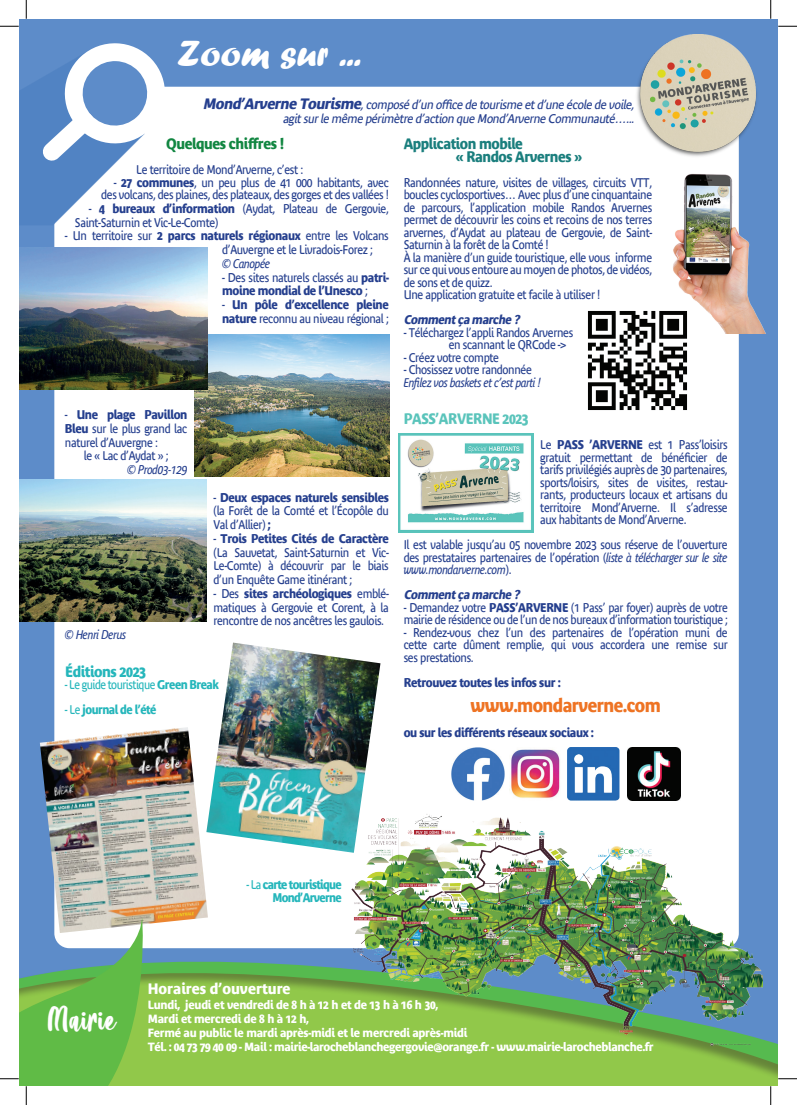
<style>
.page{position:relative;width:797px;height:1105px;background:#fff}
.page>*{position:absolute;margin:0;border:0;box-sizing:border-box;transform-origin:0 0}
.t1{font:37.5px "Forte";color:#fff}
.t2{font:37.5px "Amanise";color:#fff}
.t3{font:700 18.75px "Bienvenue";letter-spacing:-.03em;color:#ee7323;scale:.91 1}
.t4{font:700 15px/12.5px "Bienvenue";letter-spacing:-.03em;color:#1a7e7d;scale:.91 1}
.t5{font:700 15px "Bienvenue";color:#fff;scale:.95 1}
.t6{font:700 15px "Bienvenue";letter-spacing:-.03em;color:#118641;scale:.93 1}
.t7{font:700 15px "Bienvenue";letter-spacing:-.03em;color:#5ac4bb;scale:.91 1}
.t8{font:700 15px "Bienvenue";letter-spacing:-.03em;color:#25b6bb;scale:.93 1}
.t9{font:12.5px/12.5px "Bienvenue";letter-spacing:-.03em;color:#253f8e;text-align:justify;scale:.91 1}
.t10{font:700 12.5px/13.8px "Bienvenue";letter-spacing:-.03em;color:#253f8e;scale:.91 1}
.t11{font:italic 12.5px/13.8px "Bienvenue";color:#253f8e;text-align:right;scale:.95 1}
.t12{font:12.5px/12.5px "Bienvenue";letter-spacing:-.03em;color:#253f8e;scale:.9 1}
.t13{font:italic 12.5px "Bienvenue";letter-spacing:-.03em;color:#253f8e;scale:.91 1}
.t14{font:italic 700 12.5px "Bienvenue";color:#253f8e;scale:.91 1}
.t15{font:700 12.5px/12.5px "Bienvenue";letter-spacing:-.06em;color:#25b6bb;text-align:right;scale:.89 1}
.t16{font:12.5px "Bienvenue";letter-spacing:-.04em;color:#25b6bb;scale:.89 1}
.t17{font:700 12.5px "Bienvenue";letter-spacing:-.04em;color:#25b6bb;scale:.89 1}
.t18{font:700 11.88px/14.2px "Bienvenue";letter-spacing:-.02em;color:#fff;scale:.95 1}
.s1{font-weight:700;font-size:15px}
.s2{font-weight:700}
.s3{font-weight:400}
.s4{font-style:italic}
</style>
<div class="page">
<div style="left:19px;top:19px;width:758px;height:931px;background:#5d8cc9"></div>
<div style="left:54px;top:87px;width:684px;height:861px;background:#fff;border-radius:15px"></div>
<svg style="left:159px;top:950px;width:618px;height:136px;background:#86be55"></svg>
<img style="left:40px;top:727px;width:168px;height:196px">
<img style="left:634px;top:35px;width:124px;height:124px">
<img style="left:349px;top:806px;width:413px;height:244px">
<img style="left:451px;top:748px;width:53px;height:53px">
<img style="left:509px;top:749px;width:51px;height:49px">
<img style="left:567px;top:748px;width:53px;height:53px">
<img style="left:627px;top:748px;width:53px;height:53px">
<img style="left:206px;top:643px;width:174px;height:210px">
<img style="left:398px;top:434px;width:135px;height:99px">
<svg style="left:19px;top:43px;width:151px;height:182px"></svg>
<img style="left:19px;top:480px;width:187px;height:142px">
<img style="left:194px;top:334px;width:195px;height:142px">
<img style="left:19px;top:248px;width:189px;height:141px">
<img style="left:673px;top:164px;width:96px;height:170px">
<img style="left:588px;top:308px;width:102px;height:102px">
<svg style="left:0;top:25px;width:19px;height:2px"></svg>
<svg style="left:778px;top:25px;width:19px;height:2px"></svg>
<svg style="left:778px;top:1078px;width:19px;height:1px"></svg>
<svg style="left:25px;top:0;width:2px;height:19px"></svg>
<svg style="left:0;top:917px;width:159px;height:188px"></svg>
<svg style="left:770px;top:0;width:1px;height:19px"></svg>
<svg style="left:770px;top:1086px;width:1px;height:19px"></svg>
<h1 class="t1" style="left:177px;top:32px;width:186px">Zoom sur ...</h1>
<p class="t11" style="left:203px;top:98px;width:458px"><span class="s1">Mond’Arverne Tourisme</span>,composé d’un office de tourisme etd’une école de voile, agitsurle même périmètre d’action que Mond’Arverne Communauté…...</p>
<p class="t6" style="left:166px;top:135px;width:128px">Quelques chiffres !</p>
<p class="t9" style="left:136px;top:163px;width:185px">Le territoire de Mond’Arverne, c’est :</p>
<p class="t9" style="left:101px;top:176px;width:317px;text-align:right">- <span class="s2">27 communes</span>, un peu plus de 41 000 habitants, avec des volcans, des plaines, des plateaux, des gorges et des vallées !</p>
<p class="t9" style="left:75px;top:202px;width:346px;line-height:13.8px;text-indent:14px">- <span class="s2">4 bureaux d’information</span> (Aydat, Plateau de Gergovie,<br>Saint-Saturnin et Vic-Le-Comte)</p>
<p class="t9" style="left:222px;top:229px;width:185px;line-height:13.8px;text-indent:-157px">- Un territoire sur <span class="s2">2 parcs naturels régionaux</span> entre les Volcans d’Auvergne et le Livradois-Forez ;</p>
<p class="t13" style="left:222px;top:256px;width:55px">© Canopée</p>
<p class="t10" style="left:222px;top:270px;width:185px"><span class="s3">- Des sites naturels classés au</span> patri&shy;moine mondial de l’Unesco <span class="s3">;</span></p>
<p class="t10" style="left:222px;top:298px;width:185px"><span class="s3">-</span> Un pôle d’excellence pleine nature <span class="s3">reconnu au niveau régional ;</span></p>
<p class="t4" style="left:456px;top:137px;width:140px;text-indent:-52px">Application mobile<br>« Randos Arvernes »</p>
<p class="t9" style="left:403px;top:176px;width:275px;text-align:left">Randonnées nature, visites de villages, circuits VTT, boucles cyclosportives… Avec plus d’une cinquantaine de parcours, l’application mobile Randos Arvernes permet de découvrir les coins et recoins de nos terres arvernes, d’Aydat au plateau de Gergovie, de Saint-Saturnin à la forêt de la Comté !<br>À la manière d’un guide touristique, elle vous informe sur ce qui vous entoure au moyen de photos, de vidéos, de sons et de quizz.<br>Une application gratuite et facile à utiliser !</p>
<p class="t14" style="left:403px;top:312px;width:132px">Commentça marche ?</p>
<p class="t9" style="left:448px;top:326px;width:138px;text-indent:-45px">- Téléchargez l’appli Randos Arvernes en scannant le QRCode -&gt;</p>
<p class="t9" style="left:403px;top:351px;width:106px">- Créez votre compte</p>
<p class="t9" style="left:403px;top:363px;width:142px">- Chosissez votre randonnée</p>
<p class="t13" style="left:403px;top:375px;width:152px">Enfilez vos baskets et c’est parti !</p>
<p class="t7" style="left:403px;top:410px;width:139px">PASS’ARVERNE 2023</p>
<p class="t9" style="left:540px;top:438px;width:207px">Le <span class="s2">PASS ’ARVERNE</span> est 1 Pass’loisirs gratuit permettant de bénéficier de tarifs privilégiés auprès de 30 partenaires, sports/loisirs, sites de visites, restau&shy;rants, producteurs locaux et artisans du territoire Mond’Arverne. Il s’adresse aux habitants de Mond’Arverne.</p>
<p class="t9" style="left:403px;top:538px;width:358px">Il est valable jusqu’au 05 novembre 2023 sous réserve de l’ouverture des prestataires partenaires de l’opération (<span class="s4">liste à télécharger sur le site www.mondarverne.com</span>).</p>
<p class="t14" style="left:403px;top:587px;width:132px">Commentça marche ?</p>
<p class="t12" style="left:403px;top:601px;width:361px">- Demandez votre <span class="s2">PASS’ARVERNE</span> (1 Pass’ par foyer) auprès de votre mairie de résidence ou de l’un de nos bureaux d’information touristique ;</p>
<p class="t9" style="left:403px;top:626px;width:358px">- Rendez-vous chez l’un des partenaires de l’opération muni de cette carte dûment remplie, qui vous accordera une remise sur ses prestations.</p>
<p class="t10" style="left:403px;top:675px;width:174px">Retrouvez toutes les infos sur :</p>
<h2 class="t3" style="left:470px;top:694px;width:210px">www.mondarverne.com</h2>
<p class="t10" style="left:403px;top:725px;width:210px">ou sur les différents réseaux sociaux :</p>
<p class="t10" style="left:65px;top:408px;width:136px"><span class="s3">-</span> Une plage Pavillon</p>
<p class="t9" style="left:65px;top:422px;width:136px"><span class="s2">Bleu</span> sur le plus grand lac</p>
<p class="t9" style="left:65px;top:436px;width:104px">naturel d’Auvergne :</p>
<p class="t9" style="left:84px;top:450px;width:94px">le « Lac d’Aydat » ;</p>
<p class="t13" style="left:127px;top:463px;width:68px">© Prod03-129</p>
<p class="t9" style="left:213px;top:490px;width:194px;line-height:13.8px">- <span class="s2">Deux espaces naturels sensibles </span>(la Forêt de la Comté et l’Écopôle du Val d’Allier) <span class="s2">;</span></p>
<p class="t9" style="left:213px;top:532px;width:194px;line-height:13.8px">- <span class="s2">Trois Petites Cités de Caractère </span>(La Sauvetat, Saint-Saturnin et Vic-Le-Comte) à découvrir par le biais d’un Enquête Game itinérant ;</p>
<p class="t9" style="left:213px;top:587px;width:194px;line-height:13.8px">- Des <span class="s2">sites archéologiques</span> emblé&shy;matiques à Gergovie et Corent, à la rencontre de nos ancêtres les gaulois.</p>
<p class="t13" style="left:65px;top:628px;width:69px">© Henri Derus</p>
<p class="t8" style="left:65px;top:662px;width:89px">Éditions 2023</p>
<p class="t16" style="left:65px;top:677px;width:174px">- Le guide touristique <span class="s2">Green Break</span></p>
<p class="t17" style="left:65px;top:702px;width:104px"><span class="s3">- Le</span> journal de l’été</p>
<p class="t15" style="left:246px;top:878px;width:108px"><span class="s3">- La</span> carte touristique<br>Mond’Arverne</p>
<h1 class="t2" style="left:48px;top:999px;width:69px">Mairie</h1>
<p class="t5" style="left:148px;top:980px;width:152px">Horaires d’ouverture</p>
<p class="t18" style="left:148px;top:997px;width:534px">Lundi, jeudi et vendredi de 8 h à 12 h et de 13 h à 16 h 30,<br>Mardi et mercredi de 8 h à 12 h,<br>Fermé au public le mardi après-midi et le mercredi après-midi<br>Tél. : 04 73 79 40 09 - Mail : mairie-larocheblanchegergovie@orange.fr - www.mairie-larocheblanche.fr</p>
</div>
